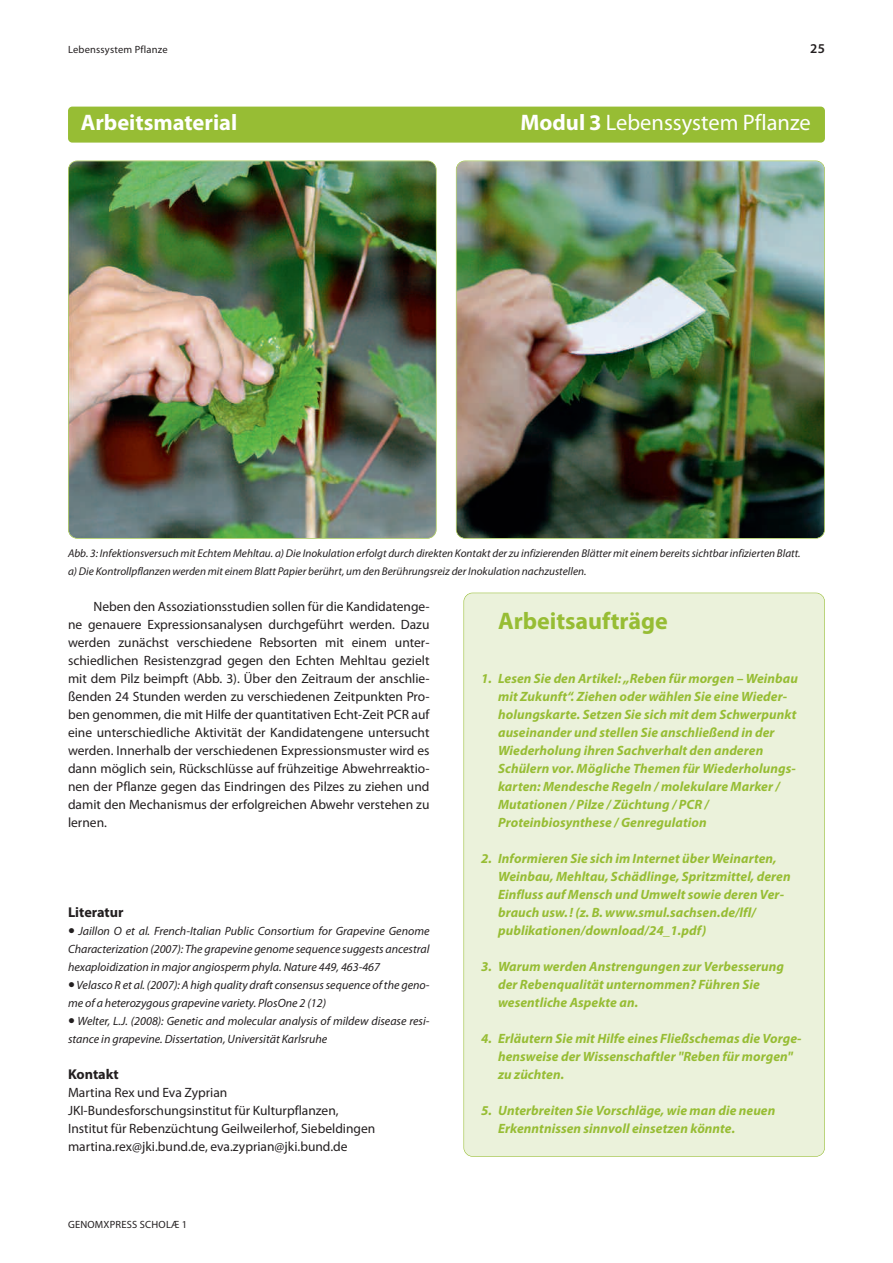
<style>
.page{position:relative;width:893px;height:1263px;background:#fff}
.page>*{position:absolute;margin:0;border:0;box-sizing:border-box;transform-origin:0 0}
.t1{font:700 24px "Myriad Pro";color:#97bd34}
.t2{font:22.5px "Myriad Pro";color:#fff}
.t3{font:700 22.5px "Myriad Pro";color:#fff}
.t4{font:700 14.25px "Myriad Pro";color:#231f20}
.t5{font:italic 700 13.5px/18px "Myriad Pro";letter-spacing:.005em;color:#97bd34}
.t6{font:13.5px/18px "Myriad Pro";color:#231f20;text-align:justify}
.t7{font:600 13.5px "Myriad Pro";color:#231f20}
.t8{font:italic 12px/18px "Myriad Pro";color:#231f20}
.t9{font:italic 11.25px/18px "Myriad Pro";color:#231f20}
.t10{font:10.5px "Myriad Pro";letter-spacing:.02em;color:#231f20}
.s1{font-weight:700}
.s2{font-size:24px}
</style>
<div class="page">
<div style="left:68px;top:107px;width:757px;height:36px;background:#97bd34;border-radius:4px"></div>
<div style="left:464px;top:593px;width:360px;height:563px;background:#ebf2db;border-radius:9px"></div>
<img style="left:69px;top:161px;width:367px;height:377px;border-radius:9px">
<div style="left:68px;top:161px;width:369px;height:378px;border:1px solid #97bd34;border-radius:9px"></div>
<img style="left:456px;top:161px;width:368px;height:377px;border-radius:9px">
<div style="left:456px;top:161px;width:369px;height:378px;border:1px solid #97bd34;border-radius:9px"></div>
<p class="t10" style="left:68px;top:45px;width:101px">Lebenssystem Pflanze</p>
<p class="t7" style="left:810px;top:43px;width:16px">25</p>
<h2 class="t3" style="left:81px;top:114px;width:158px">Arbeitsmaterial</h2>
<h2 class="t2" style="left:520px;top:114px;width:292px"><span class="s1">Modul 3</span> Lebenssystem Pflanze</h2>
<p class="t9" style="left:68px;top:545px;width:734px">Abb. 3: Infektionsversuch mit Echtem Mehltau. a) Die Inokulation erfolgt durch direkten Kontakt der zu infizierenden Blätter mit einem bereits sichtbar infizierten Blatt. a) Die Kontrollpflanzen werden mit einem Blatt Papier berührt, um den Berührungsreiz der Inokulation nachzustellen.</p>
<p class="t6" style="left:68px;top:598px;width:363px;text-indent:26px">Neben den Assoziationsstudien sollen für die Kandidatenge&shy;ne genauere Expressionsanalysen durchgeführt werden. Dazu werden zunächst verschiedene Rebsorten mit einem unter&shy;schiedlichen Resistenzgrad gegen den Echten Mehltau gezielt mit dem Pilz beimpft (Abb. 3). Über den Zeitraum der anschlie&shy;ßenden 24 Stunden werden zu verschiedenen Zeitpunkten Pro&shy;ben genommen, die mit Hilfe der quantitativen Echt-Zeit PCR auf eine unterschiedliche Aktivität der Kandidatengene untersucht werden. Innerhalb der verschiedenen Expressionsmuster wird es dann möglich sein, Rückschlüsse auf frühzeitige Abwehrreaktio&shy;nen der Pflanze gegen das Eindringen des Pilzes zu ziehen und damit den Mechanismus der erfolgreichen Abwehr verstehen zu lernen.</p>
<p class="t4" style="left:68px;top:906px;width:57px">Literatur</p>
<p class="t8" style="left:68px;top:923px;width:363px;text-align:justify"><span class="s2">•</span> Jaillon O et al. French-Italian Public Consortium for Grapevine Genome Characterization (2007): The grapevine genome sequence suggests ancestral hexaploidization in major angiosperm phyla. Nature 449, 463-467</p>
<p class="t8" style="left:68px;top:977px;width:363px"><span class="s2">•</span> Velasco R et al. (2007): A high quality draft consensussequence ofthe geno&shy;me of a heterozygous grapevine variety. PlosOne 2 (12)</p>
<p class="t8" style="left:68px;top:1013px;width:363px"><span class="s2">•</span> Welter, L.J. (2008): Genetic and molecular analysis of mildew disease resi&shy;stance in grapevine. Dissertation, Universität Karlsruhe</p>
<p class="t4" style="left:68px;top:1068px;width:52px">Kontakt</p>
<p class="t6" style="left:68px;top:1084px;width:309px;text-align:left">Martina Rex und Eva Zyprian JKI-Bundesforschungsinstitut für Kulturpflanzen, Institut für Rebenzüchtung Geilweilerhof, Siebeldingen martina.rex@jki.bund.de, eva.zyprian@jki.bund.de</p>
<p class="t10" style="left:68px;top:1221px;width:121px">GENOMXPRESS SCHOLÆ 1</p>
<h1 class="t1" style="left:498px;top:612px;width:171px">Arbeitsaufträge</h1>
<p class="t5" style="left:498px;top:670px;width:301px;text-indent:-17px">1. Lesen Sie den Artikel: „Reben für morgen – Weinbau mit Zukunft“. Ziehen oder wählen Sie eine Wieder&shy;holungskarte. Setzen Sie sich mit dem Schwerpunkt auseinander und stellen Sie anschließend in der Wiederholung ihren Sachverhalt den anderen Schülern vor. Mögliche Themen für Wiederholungs&shy;karten: Mendesche Regeln / molekulare Marker / Mutationen / Pilze / Züchtung / PCR / Proteinbiosynthese / Genregulation</p>
<p class="t5" style="left:498px;top:850px;width:294px;text-indent:-17px">2. Informieren Sie sich im Internet über Weinarten, Weinbau, Mehltau, Schädlinge, Spritzmittel, deren Einfluss auf Mensch und Umwelt sowie deren Ver&shy;brauch usw.! (z. B. www.smul.sachsen.de/lfl/ publikationen/download/24_1.pdf)</p>
<p class="t5" style="left:498px;top:958px;width:287px;text-indent:-17px">3. Warum werden Anstrengungen zur Verbesserung der Rebenqualität unternommen? Führen Sie wesentliche Aspekte an.</p>
<p class="t5" style="left:498px;top:1030px;width:305px;text-indent:-17px">4. Erläutern Sie mit Hilfe eines Fließschemas die Vorge&shy;hensweise der Wissenschaftler "Reben für morgen" zu züchten.</p>
<p class="t5" style="left:498px;top:1102px;width:279px;text-indent:-17px">5. Unterbreiten Sie Vorschläge, wie man die neuen<br>Erkenntnissen sinnvoll einsetzen könnte.</p>
</div>
